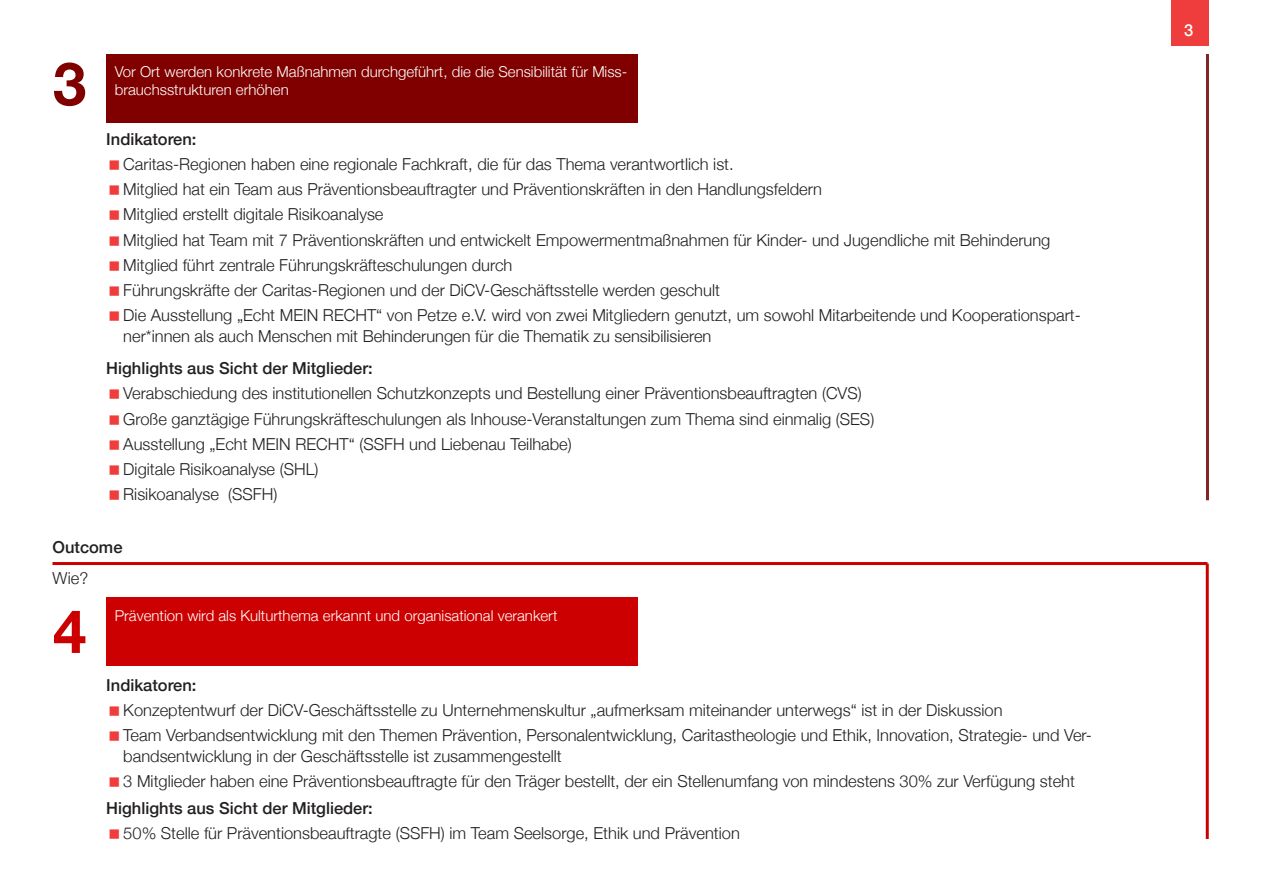
<style>
.page{position:relative;width:1263px;height:893px;background:#fff}
.page>*{position:absolute;margin:0;border:0;box-sizing:border-box;transform-origin:0 0}
.t1{font:300 16.5px/21px "Helvetica Neue";color:#231f20}
.t2{font:500 16.5px "Helvetica Neue";color:#231f20}
.t3{font:500 16.5px "Helvetica Neue";color:#fff}
.Treppe{font:300 15px/18px "Helvetica Neue";color:#fff}
</style>
<div class="page">
<div style="left:1171px;top:0;width:38px;height:45px;background:#ee3d3c"></div>
<hr style="left:1206px;top:54px;width:3px;height:446px;background:#802626">
<div style="left:106px;top:598px;width:532px;height:68px;background:#c00"></div>
<svg style="left:54px;top:611px;width:31px;height:42px"></svg>
<hr style="left:1206px;top:563px;width:3px;height:276px;background:#c00">
<hr style="left:52px;top:562px;width:1155px;height:3px;background:#c00">
<div style="left:106px;top:54px;width:532px;height:68px;background:#800000"></div>
<svg style="left:54px;top:63px;width:31px;height:43px"></svg>
<p class="Treppe" style="left:115px;top:62px;width:514px">Vor Ort werden konkrete Maßnahmen durchgeführt, die die Sensibilität für Miss&shy;brauchsstrukturen erhöhen</p>
<p class="t2" style="left:106px;top:125px;width:92px">Indikatoren:</p>
<p class="t1" style="left:123px;top:152px;width:612px">Caritas-Regionen haben eine regionale Fachkraft, die für das Thema verantwortlich ist.</p>
<p class="t1" style="left:123px;top:177px;width:700px">Mitglied hat ein Team aus Präventionsbeauftragter und Präventionskräften in den Handlungsfeldern</p>
<p class="t1" style="left:123px;top:203px;width:262px">Mitglied erstellt digitale Risikoanalyse</p>
<p class="t1" style="left:123px;top:228px;width:929px">Mitglied hat Team mit 7 Präventionskräften und entwickelt Empowermentmaßnahmen für Kinder- und Jugendliche mit Behinderung</p>
<p class="t1" style="left:123px;top:253px;width:391px">Mitglied führt zentrale Führungskräfteschulungen durch</p>
<p class="t1" style="left:123px;top:278px;width:598px">Führungskräfte der Caritas-Regionen und der DiCV-Geschäftsstelle werden geschult</p>
<p class="t1" style="left:123px;top:304px;width:959px">Die Ausstellung „Echt MEIN RECHT“ von Petze e.V. wird von zwei Mitgliedern genutzt, um sowohl Mitarbeitende und Kooperationspart&shy;ner*innen als auch Menschen mit Behinderungen für die Thematik zu sensibilisieren</p>
<p class="t2" style="left:106px;top:355px;width:268px">Highlights aus Sicht der Mitglieder:</p>
<p class="t1" style="left:123px;top:382px;width:740px">Verabschiedung des institutionellen Schutzkonzepts und Bestellung einer Präventionsbeauftragten (CVS)</p>
<p class="t1" style="left:123px;top:407px;width:752px">Große ganztägige Führungskräfteschulungen als Inhouse-Veranstaltungen zum Thema sind einmalig (SES)</p>
<p class="t1" style="left:123px;top:432px;width:450px">Ausstellung „Echt MEIN RECHT“ (SSFH und Liebenau Teilhabe)</p>
<p class="t1" style="left:123px;top:457px;width:197px">Digitale Risikoanalyse (SHL)</p>
<p class="t1" style="left:123px;top:483px;width:156px">Risikoanalyse (SSFH)</p>
<p class="t2" style="left:52px;top:534px;width:71px">Outcome</p>
<p class="t1" style="left:52px;top:566px;width:37px">Wie?</p>
<p class="Treppe" style="left:115px;top:605px;width:444px">Prävention wird als Kulturthema erkannt und organisational verankert</p>
<p class="t2" style="left:106px;top:671px;width:92px">Indikatoren:</p>
<p class="t1" style="left:123px;top:698px;width:881px">Konzeptentwurf der DiCV-Geschäftsstelle zu Unternehmenskultur „aufmerksam miteinander unterwegs“ ist in der Diskussion</p>
<p class="t1" style="left:123px;top:723px;width:970px">Team Verbandsentwicklung mit den Themen Prävention, Personalentwicklung, Caritastheologie und Ethik, Innovation, Strategie- und Ver&shy;bandsentwicklung in der Geschäftsstelle ist zusammengestellt</p>
<p class="t1" style="left:123px;top:770px;width:953px">3 Mitglieder haben eine Präventionsbeauftragte für den Träger bestellt, der ein Stellenumfang von mindestens 30% zur Verfügung steht</p>
<p class="t2" style="left:106px;top:795px;width:268px">Highlights aus Sicht der Mitglieder:</p>
<p class="t1" style="left:123px;top:821px;width:618px">50% Stelle für Präventionsbeauftragte (SSFH) im Team Seelsorge, Ethik und Prävention</p>
<p class="t3" style="left:1184px;top:17px;width:11px">3</p>
</div>
